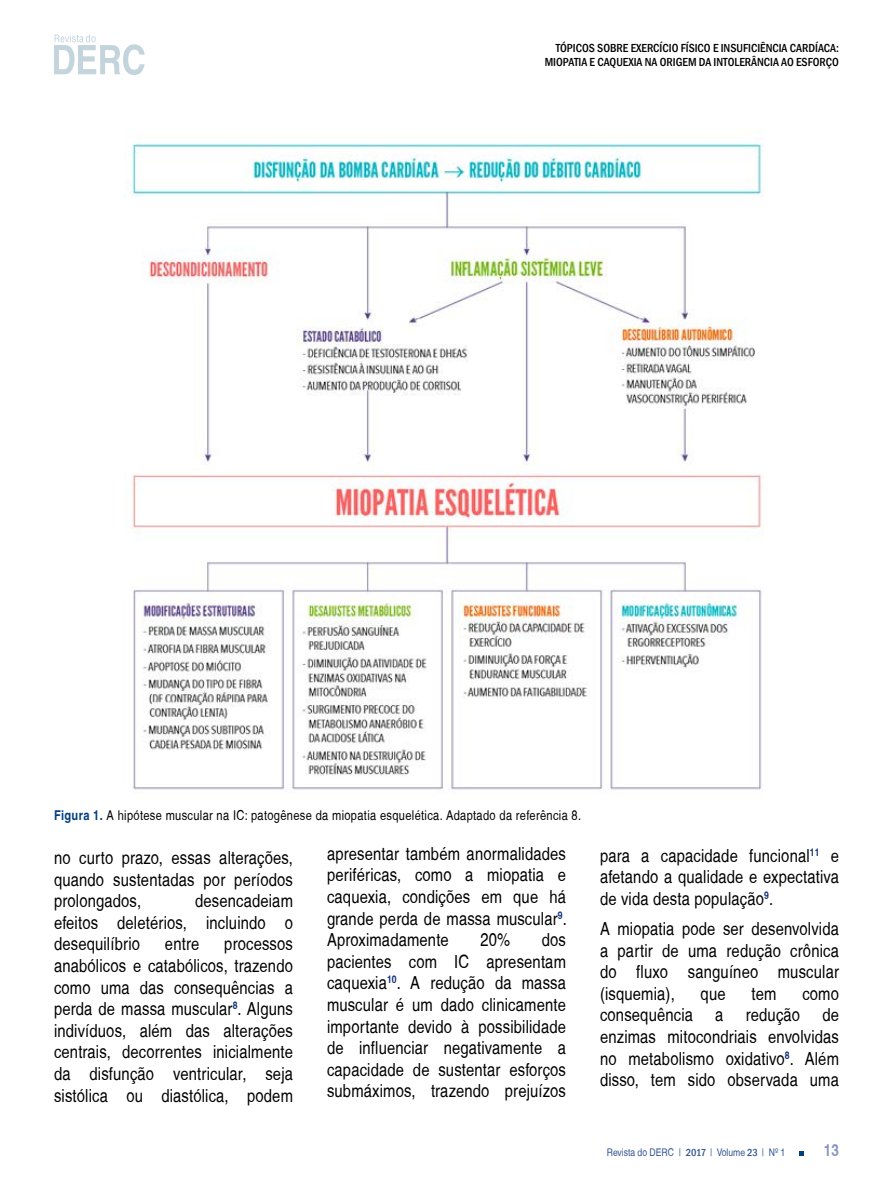
<style>
.page{position:relative;width:893px;height:1191px;background:#fff}
.page>*{position:absolute;margin:0;border:0;box-sizing:border-box;transform-origin:0 0}
.t1{font:condensed 18px/21.6px "Helvetica";letter-spacing:.01em;color:#000;text-align:justify}
.t2{font:700 condensed 16.5px "Helvetica";color:#8896bf}
.t3{font:condensed 13.5px "Helvetica";letter-spacing:.025em;color:#000}
.t4{font:500 condensed 12px "Franklin Gothic";color:#000}
.t5{font:condensed 10.5px "Helvetica";color:#325691}
.s1{font-weight:700;color:#003e7e}
.s2{font-family:"Franklin Gothic";font-weight:500}
</style>
<div class="page">
<svg style="left:799px;top:1151px;width:4px;height:4px"></svg>
<svg style="left:54px;top:34px;width:91px;height:41px"></svg>
<img style="left:124px;top:141px;width:639px;height:649px">
<p class="t4" style="left:556px;top:40px;width:18px">TÓPICOS</p>
<p class="t4" style="left:597px;top:40px;width:98px">SOB RE EXERCÍCIO FÍSICO</p>
<p class="t4" style="left:713px;top:40px;width:17px">E INSUFICI</p>
<p class="t4" style="left:760px;top:40px;width:12px">ÊNCIA</p>
<p class="t4" style="left:790px;top:40px;width:51px">CARDÍACA:</p>
<p class="t4" style="left:545px;top:54px;width:15px">MIOPATIA</p>
<p class="t4" style="left:590px;top:54px;width:18px">E CAQU</p>
<p class="t4" style="left:623px;top:54px;width:97px">EXIA NA ORIGEMDA INTOL</p>
<p class="t4" style="left:739px;top:54px;width:25px">ERÂNCIA</p>
<p class="t4" style="left:781px;top:54px;width:52px">AO ESFO RÇO</p>
<p class="t3" style="left:54px;top:807px;width:529px"><span class="s1">Figura 1.</span> A hipótese muscular na IC: patogênese da miopatia esquelética. Adaptado da referência 8.</p>
<p class="t1" style="left:54px;top:846px;width:240px">no curto prazo, essas alterações, quando sustentadas por períodos prolongados,</p>
<p class="t1" style="left:327px;top:842px;width:241px">apresentar também anormalidades periféricas, como a miopatia e caquexia, condições em que há grande perda de massa muscular<sup>9</sup>.<br>Aproximadamente</p>
<p class="t1" style="left:54px;top:890px;width:240px;text-indent:141px">desencadeiam efeitos deletérios, incluindo o desequilíbrio</p>
<p class="t1" style="left:327px;top:929px;width:240px;text-indent:215px">dos pacientes com IC apresentam caquexia<sup>10</sup>. A redução da massa muscular é um dado clinicamente importante devido à possibilidade de influenciar negativamente a capacidade de sustentar esforços submáximos, trazendo prejuízos</p>
<p class="t1" style="left:480px;top:929px;width:31px">20%</p>
<p class="t1" style="left:165px;top:933px;width:36px">entre</p>
<p class="t1" style="left:54px;top:933px;width:240px;text-indent:170px">processos anabólicos e catabólicos, trazendo como uma das consequências a perda de massa muscular<sup>8</sup>. Alguns indivíduos, além das alterações centrais, decorrentes inicialmente da disfunção ventricular, seja sistólica ou diastólica, podem</p>
<p class="t1" style="left:600px;top:844px;width:240px">para a capacidade funcional<sup>11</sup> e afetando a qualidade e expectativa de vida desta população<sup>9</sup>.</p>
<p class="t1" style="left:600px;top:917px;width:240px">A miopatia pode ser desenvolvida a partir de uma redução crônica do fluxo sanguíneo muscular (isquemia),</p>
<p class="t1" style="left:701px;top:982px;width:26px">que</p>
<p class="t1" style="left:751px;top:982px;width:26px">tem</p>
<p class="t1" style="left:600px;top:982px;width:240px;text-indent:202px">como consequência a redução de enzimas mitocondriais envolvidas no metabolismo oxidativo<sup>8</sup>. Além disso, tem sido observada uma</p>
<p class="t5" style="left:607px;top:1146px;width:180px">Revista do DERC | <span class="s2">2017</span> | Volume <span class="s2">23</span> | Nº 1</p>
<p class="t2" style="left:824px;top:1140px;width:17px">13</p>
</div>
